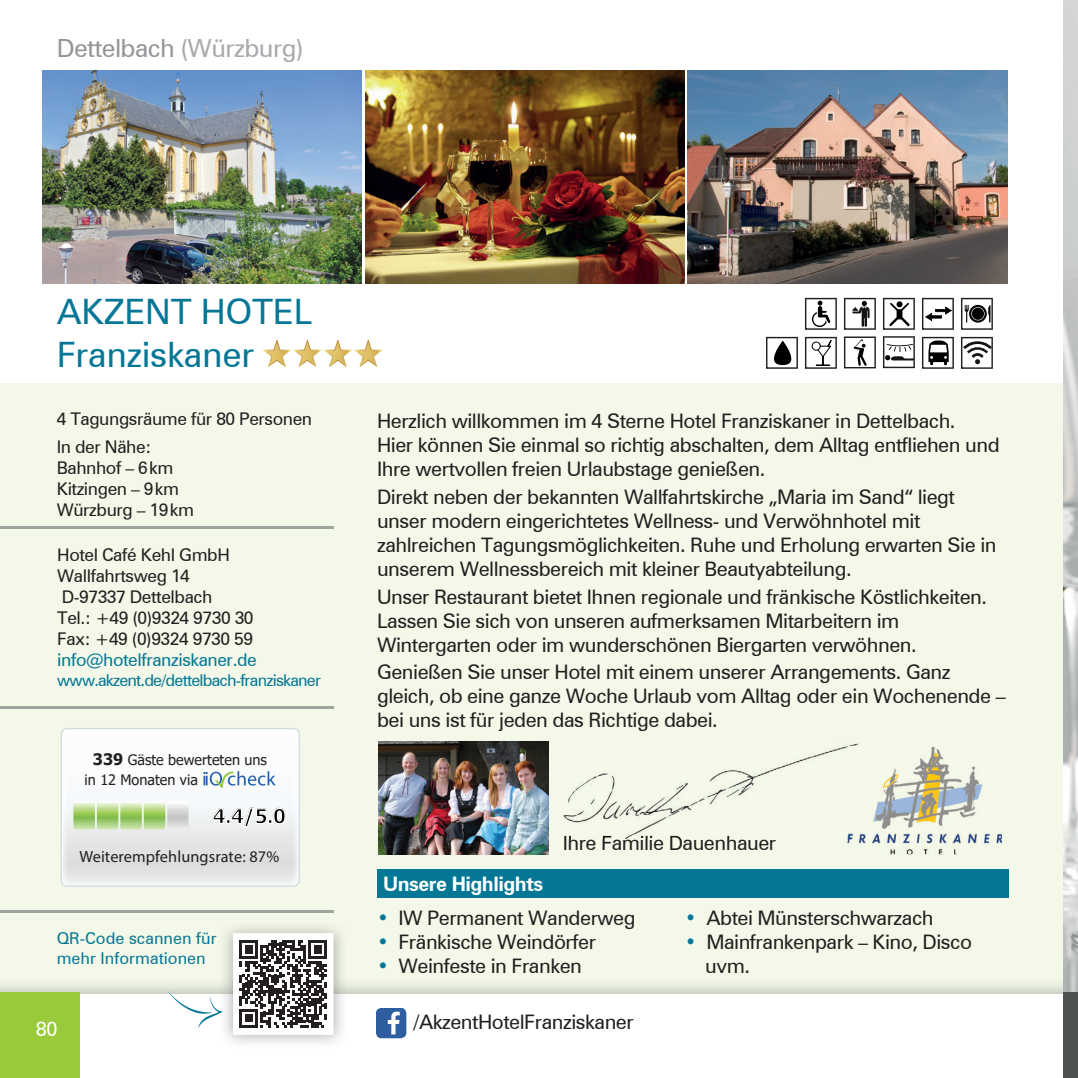
<style>
.page{position:relative;width:1078px;height:1078px;background:#fff}
.page>*{position:absolute;margin:0;border:0;box-sizing:border-box;transform-origin:0 0}
.t1{font:35px/42px "Zurich BT";letter-spacing:-.01em;color:#057796}
.t2{font:25px "Zurich BT";letter-spacing:-.025em;color:#939598}
.t3{font:700 20.25px "Tahoma";color:#000}
.t4{font:20px/24px "Zurich BT";letter-spacing:-.025em;color:#231f20}
.t5{font:700 20px "Zurich BT";letter-spacing:-.025em;color:#fff}
.t6{font:20px "Zurich BT";color:#fff}
.t7{font:17.5px/21px "Zurich BT";letter-spacing:-.025em;color:#231f20}
.t8{font:17.5px "Zurich BT";letter-spacing:-.025em;color:#057796}
.t9{font:16.25px "Zurich BT";letter-spacing:-.05em;color:#057796}
.t10{font:16.25px/19.5px "Zurich BT";color:#057796}
.t11{font:16.25px "Myriad Pro";letter-spacing:.01em;color:#231f20}
.t12{font:14.5px/19.2px "Tahoma";color:#231f20}
.s1{color:#a8a9ad}
.s2{font-weight:700;font-size:15.75px}
.s3{color:#057796}
</style>
<div class="page">
<div style="left:0;top:383px;width:1077px;height:641px;background:#f3f8e8"></div>
<img style="left:0;top:984px;width:1063px;height:9px">
<div style="left:0;top:993px;width:1077px;height:84px;background:#fff"></div>
<div style="left:0;top:992px;width:79px;height:85px;background:#99ca3b"></div>
<hr style="left:0;top:525px;width:333px;height:3px;background:#a0a59d">
<hr style="left:0;top:705px;width:333px;height:3px;background:#a0a59d">
<hr style="left:0;top:909px;width:333px;height:3px;background:#a0a59d">
<img style="left:687px;top:71px;width:319px;height:212px">
<img style="left:365px;top:71px;width:319px;height:212px">
<img style="left:43px;top:71px;width:318px;height:212px">
<img style="left:378px;top:741px;width:170px;height:113px">
<img style="left:847px;top:747px;width:154px;height:107px">
<img style="left:563px;top:743px;width:294px;height:92px">
<img style="left:564px;top:835px;width:166px;height:3px">
<img style="left:847px;top:746px;width:10px;height:92px">
<svg style="left:883px;top:298px;width:31px;height:32px"></svg>
<svg style="left:961px;top:337px;width:31px;height:32px"></svg>
<svg style="left:263px;top:340px;width:119px;height:26px"></svg>
<div style="left:377px;top:868px;width:630px;height:29px;background:#057796"></div>
<svg style="left:168px;top:991px;width:55px;height:36px"></svg>
<svg style="left:230px;top:930px;width:106px;height:107px"></svg>
<img style="left:1063px;top:0;width:14px;height:992px">
<div style="left:1063px;top:992px;width:14px;height:85px;background:#4f5252"></div>
<svg style="left:376px;top:1008px;width:30px;height:29px"></svg>
<svg style="left:804px;top:337px;width:32px;height:32px"></svg>
<svg style="left:804px;top:298px;width:32px;height:32px"></svg>
<svg style="left:844px;top:298px;width:31px;height:32px"></svg>
<svg style="left:883px;top:336px;width:31px;height:32px"></svg>
<svg style="left:766px;top:337px;width:31px;height:32px"></svg>
<svg style="left:844px;top:336px;width:31px;height:32px"></svg>
<svg style="left:961px;top:298px;width:31px;height:32px"></svg>
<svg style="left:922px;top:337px;width:31px;height:32px"></svg>
<svg style="left:922px;top:298px;width:31px;height:32px"></svg>
<svg style="left:61px;top:728px;width:239px;height:158px"></svg>
<p class="t2" style="left:57px;top:33px;width:248px">Dettelbach <span class="s1">(Würzburg)</span></p>
<h1 class="t1" style="left:57px;top:291px;width:257px">AKZENT HOTEL<br>Franziskaner</h1>
<p class="t7" style="left:57px;top:404px;width:257px;line-height:28px">4 Tagungsräume für 80 Personen<br>In der Nähe:</p>
<p class="t7" style="left:57px;top:457px;width:139px">Bahnhof – 6 km<br>Kitzingen – 9 km<br>Würzburg – 19 km</p>
<p class="t7" style="left:57px;top:544px;width:198px">Hotel Café Kehl GmbH<br>Wallfahrtsweg 14<br>D-97337 Dettelbach<br>Tel.: +49 (0)9324 9730 30<br>Fax: +49 (0)9324 9730 59</p>
<p class="t8" style="left:57px;top:649px;width:201px">info@hotelfranziskaner.de</p>
<p class="t9" style="left:57px;top:670px;width:265px">www.akzent.de/dettelbach-franziskaner</p>
<p class="t12" style="left:84px;top:751px;width:184px;text-indent:8px"><span class="s2">339</span> Gäste bewerteten uns in 12 Monaten via</p>
<p class="t3" style="left:213px;top:801px;width:75px">4.4/5.0</p>
<p class="t11" style="left:79px;top:846px;width:201px">Weiterempfehlungsrate: 87%</p>
<p class="t10" style="left:57px;top:928px;width:161px">QR-Code scannen für mehr Informationen</p>
<p class="t6" style="left:36px;top:1016px;width:23px">80</p>
<p class="t4" style="left:377px;top:409px;width:624px">Herzlich willkommen im 4 Sterne Hotel Franziskaner in Dettelbach.<br>Hier können Sie einmal so richtig abschalten, dem Alltag entfliehen und<br>Ihre wertvollen freien Urlaubstage genießen.</p>
<p class="t4" style="left:377px;top:484px;width:621px">Direkt neben der bekannten Wallfahrtskirche „Maria im Sand“ liegt unser modern eingerichtetes Wellness- und Verwöhnhotel mit zahlreichen Tagungsmöglichkeiten. Ruhe und Erholung erwarten Sie in unserem Wellnessbereich mit kleiner Beautyabteilung.</p>
<p class="t4" style="left:377px;top:584px;width:611px">Unser Restaurant bietet Ihnen regionale und fränkische Köstlichkeiten.<br>Lassen Sie sich von unseren aufmerksamen Mitarbeitern im<br>Wintergarten oder im wunderschönen Biergarten verwöhnen.</p>
<p class="t4" style="left:377px;top:659px;width:630px">Genießen Sie unser Hotel mit einem unserer Arrangements. Ganz gleich, ob eine ganze Woche Urlaub vom Alltag oder ein Wochenende – bei uns ist für jeden das Richtige dabei.</p>
<p class="t5" style="left:383px;top:871px;width:162px">Unsere Highlights</p>
<p class="t4" style="left:562px;top:830px;width:215px">Ihre Familie Dauenhauer</p>
<p class="t4" style="left:377px;top:905px;width:260px"><span class="s3">•</span> IW Permanent Wanderweg</p>
<p class="t4" style="left:377px;top:929px;width:220px"><span class="s3">•</span> Fränkische Weindörfer</p>
<p class="t4" style="left:377px;top:953px;width:206px"><span class="s3">•</span> Weinfeste in Franken</p>
<p class="t4" style="left:413px;top:1009px;width:222px">/AkzentHotelFranziskaner</p>
<p class="t4" style="left:684px;top:905px;width:250px"><span class="s3">•</span> Abtei Münsterschwarzach</p>
<p class="t4" style="left:705px;top:929px;width:268px;text-indent:-20px"><span class="s3">•</span> Mainfrankenpark – Kino, Disco uvm.</p>
</div>
